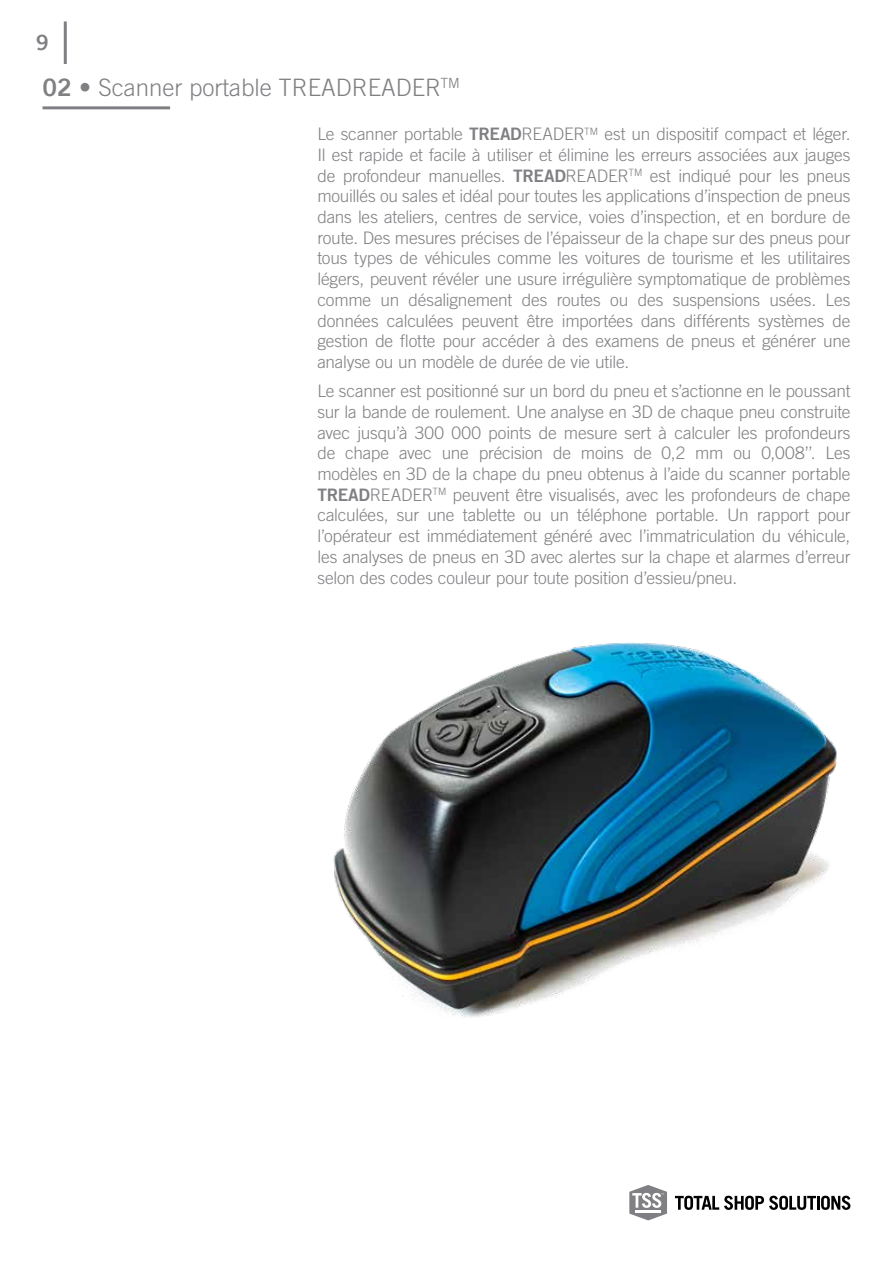
<style>
.page{position:relative;width:893px;height:1263px;background:#fff}
.page>*{position:absolute;margin:0;border:0;box-sizing:border-box;transform-origin:0 0}
.t1{font:300 24px "Trade Gothic LT Std";color:#807f83}
.t2{font:21px "Trade Gothic LT Bold Two";color:#807f83}
.t3{font:300 17.25px/20.7px "Trade Gothic LT Std";letter-spacing:-.015em;color:#807f83;text-align:justify}
.s1{font-family:"Trade Gothic LT Bold Two";font-weight:400}
</style>
<div class="page">
<svg style="left:629px;top:1185px;width:38px;height:35px"></svg>
<hr style="left:636px;top:1210px;width:25px;height:2px;background:#fff">
<svg style="left:675px;top:1196px;width:175px;height:14px"></svg>
<hr style="left:64px;top:21px;width:3px;height:43px;background:#807f83">
<hr style="left:43px;top:106px;width:127px;height:3px;background:#807f83">
<img style="left:333px;top:642px;width:504px;height:376px">
<p class="t2" style="left:36px;top:29px;width:14px">9</p>
<h1 class="t1" style="left:43px;top:74px;width:419px"><span class="s1">02 •</span> Scanner portable TREADREADER<sup>TM</sup></h1>
<p class="t3" style="left:317px;top:124px;width:535px">Le scanner portable <span class="s1">TREAD</span>READER<sup>TM</sup> est un dispositif compact et léger.<br>Il est rapide et facile à utiliser et élimine les erreurs associées aux jauges de profondeur manuelles. <span class="s1">TREAD</span>READER<sup>TM</sup> est indiqué pour les pneus mouillés ou sales et idéal pour toutes les applications d’inspection de pneus dans les ateliers, centres de service, voies d’inspection, et en bordure de route. Des mesures précises de l’épaisseur de la chape sur des pneus pour tous types de véhicules comme les voitures de tourisme et les utilitaires légers, peuvent révéler une usure irrégulière symptomatique de problèmes comme un désalignement des routes ou des suspensions usées. Les données calculées peuvent être importées dans différents systèmes de gestion de flotte pour accéder à des examens de pneus et générer une analyse ou un modèle de durée de vie utile.</p>
<p class="t3" style="left:317px;top:380px;width:535px">Le scanner est positionné sur un bord du pneu et s’actionne en le poussant sur la bande de roulement. Une analyse en 3D de chaque pneu construite avec jusqu’à 300 000 points de mesure sert à calculer les profondeurs de chape avec une précision de moins de 0,2 mm ou 0,008’’. Les modèles en 3D de la chape du pneu obtenus à l’aide du scanner portable <span class="s1">TREAD</span>READER<sup>TM</sup> peuvent être visualisés, avec les profondeurs de chape calculées, sur une tablette ou un téléphone portable. Un rapport pour l’opérateur est immédiatement généré avec l’immatriculation du véhicule, les analyses de pneus en 3D avec alertes sur la chape et alarmes d’erreur selon des codes couleur pour toute position d’essieu/pneu.</p>
</div>
